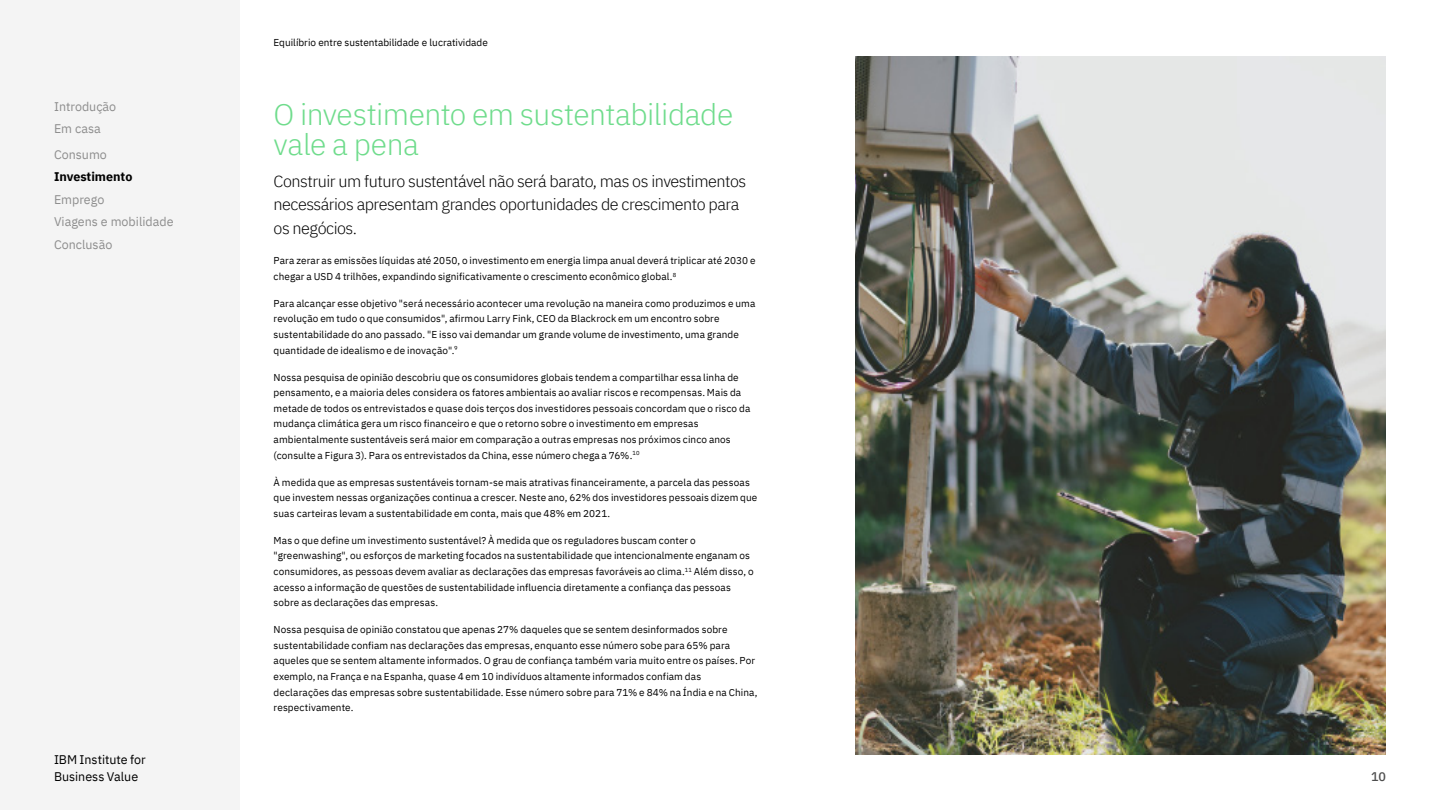
<style>
.page{position:relative;width:1440px;height:810px;background:#fff}
.page>*{position:absolute;margin:0;border:0;box-sizing:border-box;transform-origin:0 0}
.Head_1__24_30{font:300 30px/30px "IBM Plex Sans";letter-spacing:-.015em;color:#6fdc8c}
.Beginning_Paragraph{font:300 16.25px/23.8px "IBM Plex Sans";letter-spacing:-.03em;color:#000}
.t1{font:12.5px "IBM Plex Sans";color:#8d8d8d}
.t2{font:12.5px/17.5px "IBM Plex Sans";color:#000}
.t3{font:700 12.5px "IBM Plex Sans";color:#000}
.t4{font:500 12.5px "IBM Plex Sans";color:#000}
.Body_Reg__9_13_5__do{font:10px/15.6px "IBM Plex Sans";letter-spacing:.01em;color:#000}
</style>
<div class="page">
<div style="left:0;top:0;width:239px;height:810px;background:#f4f4f4"></div>
<img style="left:855px;top:56px;width:531px;height:698px">
<p class="t1" style="left:54px;top:97px;width:64px">Introdução</p>
<p class="t1" style="left:54px;top:119px;width:48px">Em casa</p>
<p class="t1" style="left:54px;top:145px;width:54px">Consumo</p>
<p class="t3" style="left:54px;top:167px;width:80px">Investimento</p>
<p class="t1" style="left:54px;top:190px;width:52px">Emprego</p>
<p class="t1" style="left:54px;top:212px;width:121px">Viagens e mobilidade</p>
<p class="t1" style="left:54px;top:235px;width:60px">Conclusão</p>
<p class="t2" style="left:54px;top:749px;width:93px">IBM Institute for<br>Business Value</p>
<p class="Body_Reg__9_13_5__do" style="left:274px;top:34px;width:216px">Equilíbrio entre sustentabilidade e lucratividade</p>
<p class="Head_1__24_30" style="left:274px;top:97px;width:461px">O investimento em sustentabilidade vale a pena</p>
<p class="Beginning_Paragraph" style="left:274px;top:168px;width:474px">Construir um futuro sustentável não será barato, mas os investimentos necessários apresentam grandes oportunidades de crescimento para os negócios.</p>
<p class="Body_Reg__9_13_5__do" style="left:274px;top:252px;width:483px">Para zerar as emissões líquidas até 2050, o investimento em energia limpa anual deverá triplicar até 2030 e chegar a USD 4 trilhões, expandindo significativamente o crescimento econômico global.<sup>8</sup></p>
<p class="Body_Reg__9_13_5__do" style="left:274px;top:295px;width:483px">Para alcançar esse objetivo "será necessário acontecer uma revolução na maneira como produzimos e uma revolução em tudo o que consumidos", afirmou Larry Fink, CEO da Blackrock em um encontro sobre sustentabilidade do ano passado. "E isso vai demandar um grande volume de investimento, uma grande quantidade de idealismo e de inovação".<sup>9</sup></p>
<p class="Body_Reg__9_13_5__do" style="left:274px;top:368px;width:478px">Nossa pesquisa de opinião descobriu que os consumidores globais tendem a compartilhar essa linha de pensamento, e a maioria deles considera os fatores ambientais ao avaliar riscos e recompensas. Mais da metade de todos os entrevistados e quase dois terços dos investidores pessoais concordam que o risco da mudança climática gera um risco financeiro e que o retorno sobre o investimento em empresas ambientalmente sustentáveis será maior em comparação a outras empresas nos próximos cinco anos (consulte a Figura 3). Para os entrevistados da China, esse número chega a 76%.<sup>10</sup></p>
<p class="Body_Reg__9_13_5__do" style="left:274px;top:473px;width:485px">À medida que as empresas sustentáveis tornam-se mais atrativas financeiramente, a parcela das pessoas que investem nessas organizações continua a crescer. Neste ano, 62% dos investidores pessoais dizem que suas carteiras levam a sustentabilidade em conta, mais que 48% em 2021.</p>
<p class="Body_Reg__9_13_5__do" style="left:274px;top:531px;width:482px">Mas o que define um investimento sustentável? À medida que os reguladores buscam conter o "greenwashing", ou esforços de marketing focados na sustentabilidade que intencionalmente enganam os consumidores, as pessoas devem avaliar as declarações das empresas favoráveis ao clima.<sup>11</sup> Além disso, o acesso a informação de questões de sustentabilidade influencia diretamente a confiança das pessoas sobre as declarações das empresas.</p>
<p class="Body_Reg__9_13_5__do" style="left:274px;top:621px;width:485px">Nossa pesquisa de opinião constatou que apenas 27% daqueles que se sentem desinformados sobre sustentabilidade confiam nas declarações das empresas, enquanto esse número sobe para 65% para aqueles que se sentem altamente informados. O grau de confiança também varia muito entre os países. Por exemplo, na França e na Espanha, quase 4 em 10 indivíduos altamente informados confiam das declarações das empresas sobre sustentabilidade. Esse número sobre para 71% e 84% na Índia e na China, respectivamente.</p>
<p class="t4" style="left:1371px;top:767px;width:16px">10</p>
</div>
